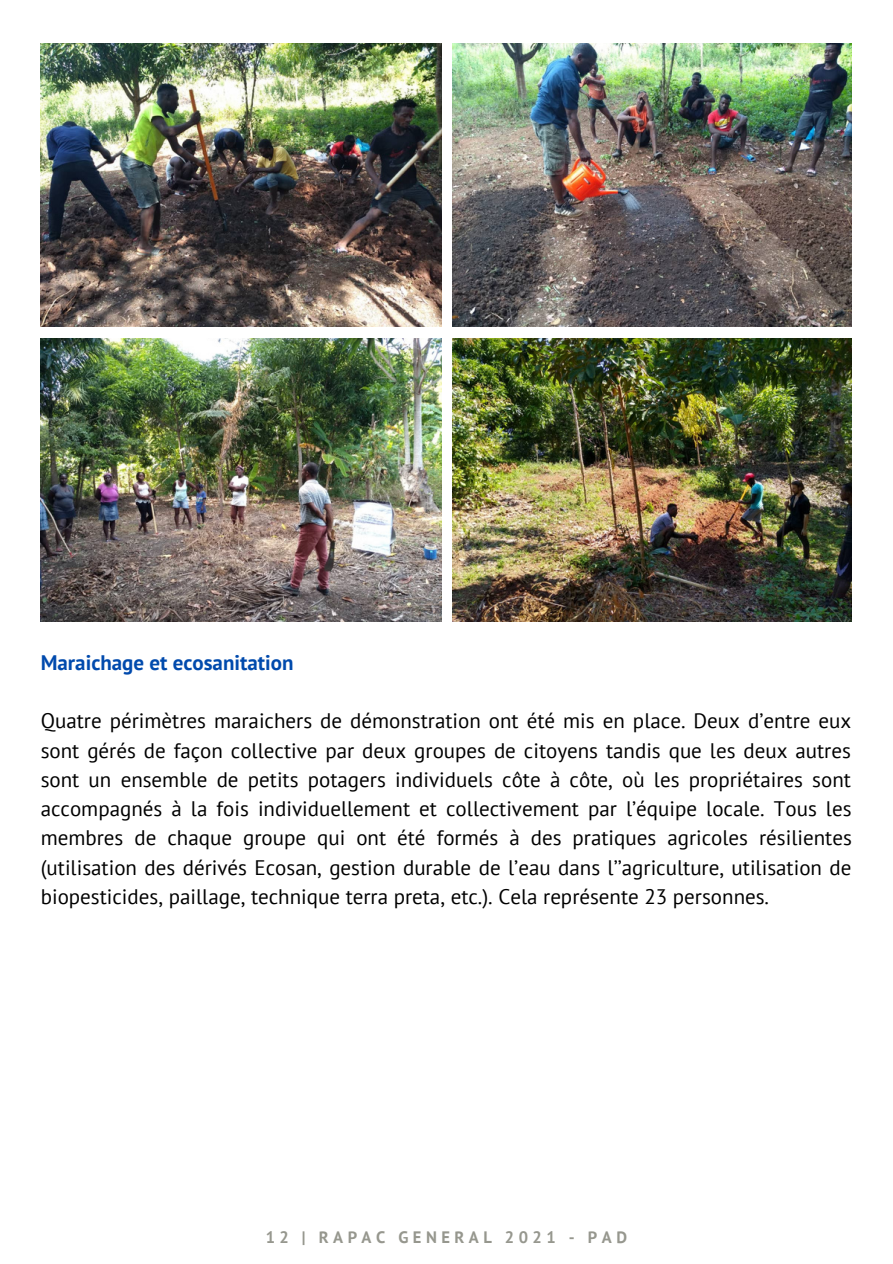
<style>
.page{position:relative;width:893px;height:1264px;background:#fff}
.page>*{position:absolute;margin:0;border:0;box-sizing:border-box;transform-origin:0 0}
.t1{font:21px/29.2px "PT Sans";color:#000;text-align:justify}
.t2{font:700 21px "PT Sans";color:#004aad}
.t3{font:700 16.5px "PT Sans";letter-spacing:.27em;color:#96978e}
</style>
<div class="page">
<img style="left:41px;top:43px;width:400px;height:284px">
<img style="left:452px;top:43px;width:399px;height:284px">
<img style="left:41px;top:338px;width:400px;height:283px">
<img style="left:452px;top:338px;width:399px;height:283px">
<p class="t2" style="left:41px;top:648px;width:254px">Maraichage et ecosanitation</p>
<p class="t1" style="left:41px;top:706px;width:812px">Quatre périmètres maraichers de démonstration ont été mis en place. Deux d’entre eux sont gérés de façon collective par deux groupes de citoyens tandis que les deux autres sont un ensemble de petits potagers individuels côte à côte, où les propriétaires sont accompagnés à la fois individuellement et collectivement par l’équipe locale. Tous les membres de chaque groupe qui ont été formés à des pratiques agricoles résilientes (utilisation des dérivés Ecosan, gestion durable de l’eau dans l’’agriculture, utilisation de biopesticides, paillage, technique terra preta, etc.). Cela représente 23 personnes.</p>
<p class="t3" style="left:266px;top:1226px;width:363px">12 | RAPAC GENERAL 2021 - PAD</p>
</div>
